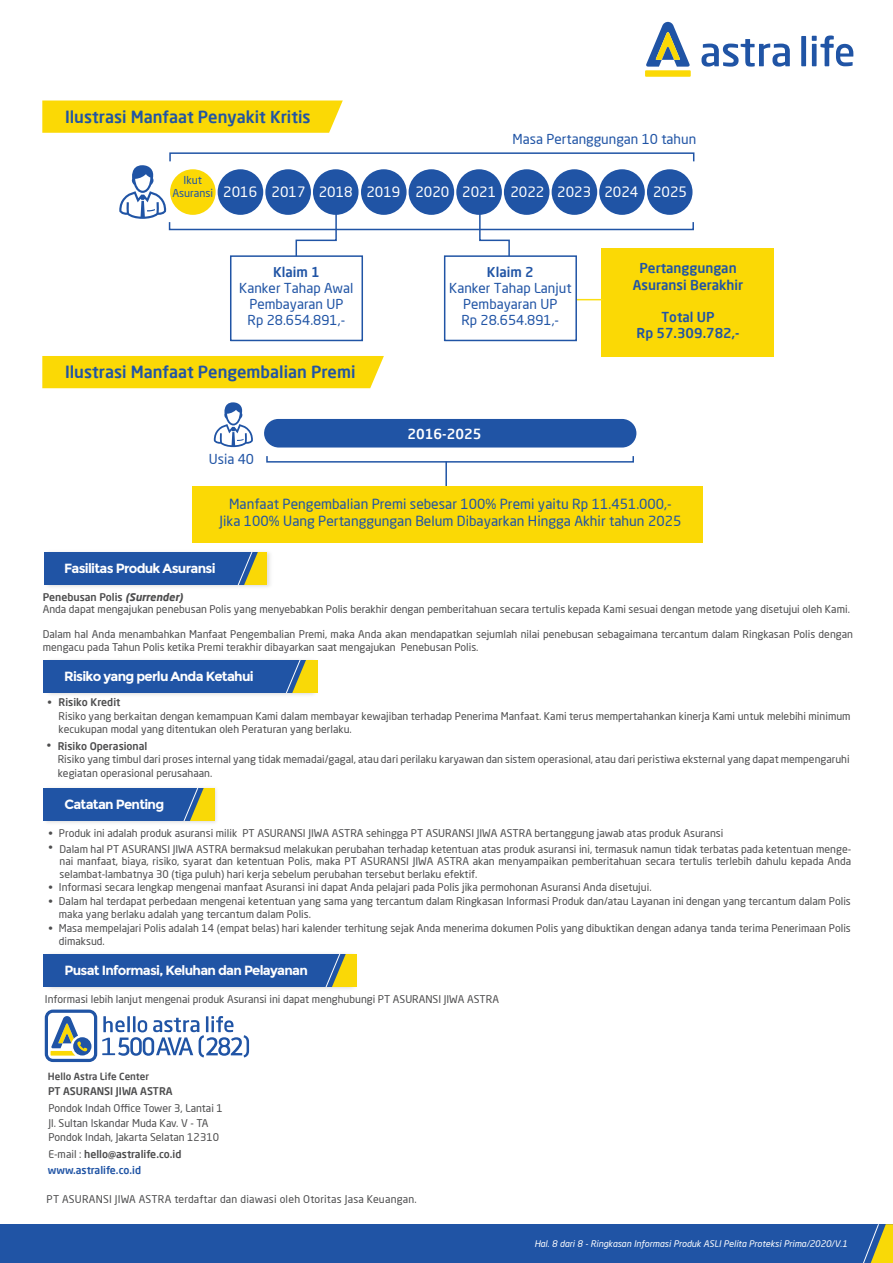
<style>
.page{position:relative;width:893px;height:1263px;background:#fff}
.page>*{position:absolute;margin:0;border:0;box-sizing:border-box;transform-origin:0 0}
.t1{font:500 16.5px "Neo Sans Pro";color:#2054a5}
.t2{font:14.1px "Neo Sans Pro";color:#fff}
.t3{font:13.8px/16.5px "Neo Sans Pro";color:#2054a5;text-align:center}
.t4{font:500 13.8px "Neo Sans Pro";color:#fff}
.t5{font:13.5px/16.2px "Neo Sans Pro";color:#2054a5;text-align:center}
.t6{font:500 13.5px/16.2px "Neo Sans Pro";color:#2054a5;text-align:center}
.t7{font:700 13.35px "Montserrat";letter-spacing:-.055em;color:#fff}
.t8{font:10.8px "Neo Sans Pro";color:#2054a5}
.t9{font:10.5px/13.5px "Neo Sans Pro";color:#4d4d4e}
.t10{font:500 10.5px "Neo Sans Pro";color:#4d4d4e}
.t11{font:10.5px "Neo Sans Pro";letter-spacing:.02em;color:#4d4d4e}
.t12{font:500 10.5px "Neo Sans Pro";color:#2054a5}
.t13{font:500 9.75px "Neo Sans Pro";color:#4d4d4e}
.t14{font:italic 9px "Neo Sans Pro";color:#fff}
.s1{font-size:10.8px;color:#2054a5}
.s2{font-weight:500}
.s3{font-weight:700;font-style:italic}
.s4{font-weight:400}
</style>
<div class="page">
<svg style="left:45px;top:1009px;width:204px;height:53px"></svg>
<hr style="left:445px;top:461px;width:2px;height:28px;background:#2054a5">
<svg style="left:213px;top:402px;width:40px;height:45px"></svg>
<div style="left:266px;top:455px;width:368px;height:8px;border:2px solid #2054a5"></div>
<div style="left:264px;top:419px;width:372px;height:28px;background:#2054a5"></div>
<div style="left:193px;top:486px;width:510px;height:57px;background:#fbd905"></div>
<div style="left:42px;top:356px;width:342px;height:32px;background:#fbd905"></div>
<div style="left:42px;top:101px;width:301px;height:32px;background:#fbd905"></div>
<svg style="left:119px;top:165px;width:48px;height:54px"></svg>
<div style="left:170px;top:169px;width:46px;height:46px;background:#fbd905;border-radius:50%"></div>
<div style="left:218px;top:169px;width:45px;height:46px;background:#2054a5;border-radius:50%"></div>
<div style="left:265px;top:169px;width:46px;height:46px;background:#2054a5;border-radius:50%"></div>
<div style="left:313px;top:169px;width:46px;height:46px;background:#2054a5;border-radius:50%"></div>
<div style="left:361px;top:169px;width:46px;height:46px;background:#2054a5;border-radius:50%"></div>
<div style="left:409px;top:169px;width:45px;height:46px;background:#2054a5;border-radius:50%"></div>
<div style="left:456px;top:169px;width:46px;height:46px;background:#2054a5;border-radius:50%"></div>
<div style="left:504px;top:169px;width:45px;height:46px;background:#2054a5;border-radius:50%"></div>
<div style="left:552px;top:169px;width:45px;height:46px;background:#2054a5;border-radius:50%"></div>
<div style="left:599px;top:169px;width:46px;height:46px;background:#2054a5;border-radius:50%"></div>
<div style="left:647px;top:169px;width:45px;height:46px;background:#2054a5;border-radius:50%"></div>
<div style="left:169px;top:221px;width:525px;height:9px;border:2px solid #2054a5"></div>
<div style="left:169px;top:152px;width:525px;height:10px;border:2px solid #2054a5"></div>
<div style="left:601px;top:248px;width:173px;height:109px;background:#fbd905"></div>
<svg style="left:229px;top:207px;width:135px;height:135px"></svg>
<svg style="left:443px;top:207px;width:160px;height:135px"></svg>
<div style="left:0;top:1224px;width:893px;height:39px;background:#2054a5"></div>
<svg style="left:863px;top:1224px;width:30px;height:39px"></svg>
<div style="left:645px;top:70px;width:46px;height:7px;background:#fbd905"></div>
<svg style="left:646px;top:22px;width:44px;height:45px"></svg>
<svg style="left:701px;top:39px;width:89px;height:28px"></svg>
<svg style="left:801px;top:36px;width:5px;height:30px"></svg>
<svg style="left:812px;top:35px;width:41px;height:31px"></svg>
<img style="left:45px;top:552px;width:225px;height:35px">
<div style="left:44px;top:552px;width:222px;height:32px;background:#2054a5"></div>
<svg style="left:238px;top:552px;width:28px;height:32px"></svg>
<img style="left:49px;top:660px;width:269px;height:35px">
<div style="left:43px;top:660px;width:272px;height:33px;background:#2054a5"></div>
<svg style="left:286px;top:660px;width:31px;height:33px"></svg>
<img style="left:44px;top:789px;width:172px;height:34px">
<div style="left:44px;top:788px;width:171px;height:32px;background:#2054a5"></div>
<svg style="left:184px;top:788px;width:31px;height:32px"></svg>
<div style="left:44px;top:954px;width:312px;height:33px;background:#2054a5"></div>
<svg style="left:325px;top:954px;width:32px;height:33px"></svg>
<h1 class="t1" style="left:65px;top:106px;width:247px">Ilustrasi Manfaat Penyakit Kritis</h1>
<p class="t5" style="left:513px;top:131px;width:185px">Masa Pertanggungan 10 tahun</p>
<p class="t8" style="left:184px;top:173px;width:20px">Ikut</p>
<h2 class="t2" style="left:172px;top:183px;width:516px"><span class="s1">Asuransi</span> 2016 2017 2018 2019 2020 2021 2022 2023 2024 2025</h2>
<p class="t6" style="left:273px;top:263px;width:48px">Klaim 1</p>
<p class="t5" style="left:239px;top:279px;width:116px">Kanker Tahap Awal<br>Pembayaran UP<br>Rp 28.654.891,-</p>
<h1 class="t1" style="left:65px;top:361px;width:292px">Ilustrasi Manfaat Pengembalian Premi</h1>
<p class="t5" style="left:209px;top:451px;width:47px">Usia 40</p>
<p class="t6" style="left:487px;top:263px;width:48px">Klaim 2</p>
<p class="t5" style="left:449px;top:279px;width:124px">Kanker Tahap Lanjut<br>Pembayaran UP<br>Rp 28.654.891,-</p>
<h3 class="t4" style="left:408px;top:425px;width:75px">2016-2025</h3>
<p class="t6" style="left:633px;top:260px;width:112px">Pertanggungan<br>Asuransi Berakhir</p>
<p class="t6" style="left:637px;top:309px;width:104px">Total UP<br>Rp 57.309.782,-</p>
<h3 class="t3" style="left:220px;top:496px;width:463px">Manfaat Pengembalian Premi sebesar 100% Premi yaitu Rp 11.451.000,-<br>Jika 100% Uang Pertanggungan Belum Dibayarkan Hingga Akhir tahun 2025</h3>
<p class="t7" style="left:64px;top:560px;width:153px">Fasilitas Produk Asuransi</p>
<p class="t9" style="left:43px;top:590px;width:809px;line-height:12.6px"><span class="s2">Penebusan Polis</span> <span class="s3">(Surrender)<br></span>Anda dapat mengajukan penebusan Polis yang menyebabkan Polis berakhir dengan pemberitahuan secara tertulis kepada Kami sesuai dengan metode yang disetujui oleh Kami.</p>
<p class="t9" style="left:43px;top:628px;width:812px;line-height:12.6px">Dalam hal Anda menambahkan Manfaat Pengembalian Premi, maka Anda akan mendapatkan sejumlah nilai penebusan sebagaimana tercantum dalam Ringkasan Polis dengan mengacu pada Tahun Polis ketika Premi terakhir dibayarkan saat mengajukan Penebusan Polis.</p>
<p class="t7" style="left:64px;top:668px;width:191px">Risiko yang perlu Anda Ketahui</p>
<p class="t10" style="left:59px;top:696px;width:63px">Risiko Kredit</p>
<p class="t9" style="left:59px;top:709px;width:794px">Risiko yang berkaitan dengan kemampuan Kami dalam membayar kewajiban terhadap Penerima Manfaat. Kami terus mempertahankan kinerja Kami untuk melebihi minimum kecukupan modal yang ditentukan oleh Peraturan yang berlaku.</p>
<p class="t9" style="left:48px;top:695px;width:6px">•</p>
<p class="t10" style="left:58px;top:739px;width:91px">Risiko Operasional</p>
<p class="t9" style="left:58px;top:752px;width:793px">Risiko yang timbul dari proses internal yang tidak memadai/gagal, atau dari perilaku karyawan dan sistem operasional, atau dari peristiwa eksternal yang dapat mempengaruhi kegiatan operasional perusahaan.</p>
<p class="t9" style="left:47px;top:739px;width:6px">•</p>
<p class="t7" style="left:64px;top:796px;width:101px">Catatan Penting</p>
<p class="t9" style="left:59px;top:826px;width:666px">Produk ini adalah produk asuransi milik PT ASURANSI JIWA ASTRA sehingga PT ASURANSI JIWA ASTRA bertanggung jawab atas produk Asuransi</p>
<p class="t9" style="left:48px;top:827px;width:6px">• •</p>
<p class="t9" style="left:48px;top:881px;width:6px">• •</p>
<p class="t9" style="left:48px;top:921px;width:6px">•</p>
<p class="t9" style="left:60px;top:842px;width:793px;line-height:12.6px;text-align:justify">Dalam hal PT ASURANSI JIWA ASTRA bermaksud melakukan perubahan terhadap ketentuan atas produk asuransi ini, termasuk namun tidak terbatas pada ketentuan menge&shy;nai manfaat, biaya, risiko, syarat dan ketentuan Polis, maka PT ASURANSI JIWA ASTRA akan menyampaikan pemberitahuan secara tertulis terlebih dahulu kepada Anda selambat-lambatnya 30 (tiga puluh) hari kerja sebelum perubahan tersebut berlaku efektif.</p>
<p class="t9" style="left:59px;top:881px;width:793px">Informasi secara lengkap mengenai manfaat Asuransi ini dapat Anda pelajari pada Polis jika permohonan Asuransi Anda disetujui.<br>Dalam hal terdapat perbedaan mengenai ketentuan yang sama yang tercantum dalam Ringkasan Informasi Produk dan/atau Layanan ini dengan yang tercantum dalam Polis maka yang berlaku adalah yang tercantum dalam Polis.<br>Masa mempelajari Polis adalah 14 (empat belas) hari kalender terhitung sejak Anda menerima dokumen Polis yang dibuktikan dengan adanya tanda terima Penerimaan Polis dimaksud.</p>
<p class="t7" style="left:64px;top:962px;width:245px">Pusat Informasi, Keluhan dan Pelayanan</p>
<p class="t9" style="left:45px;top:992px;width:456px">Informasi lebih lanjut mengenai produk Asuransi ini dapat menghubungi PT ASURANSI JIWA ASTRA</p>
<p class="t13" style="left:48px;top:1070px;width:103px">Hello Astra Life Center</p>
<p class="t10" style="left:48px;top:1085px;width:126px">PT ASURANSI JIWA ASTRA</p>
<p class="t9" style="left:48px;top:1100px;width:176px;line-height:14.7px">Pondok Indah Office Tower 3, Lantai 1<br>Jl. Sultan Iskandar Muda Kav. V - TA<br>Pondok Indah, Jakarta Selatan 12310</p>
<p class="t10" style="left:48px;top:1147px;width:135px"><span class="s4">E-mail :</span> hello@astralife.co.id</p>
<p class="t12" style="left:48px;top:1164px;width:95px">www.astralife.co.id</p>
<p class="t11" style="left:47px;top:1192px;width:372px">PT ASURANSI JIWA ASTRA terdaftar dan diawasi oleh Otoritas Jasa Keuangan.</p>
<p class="t14" style="left:534px;top:1238px;width:315px">Hal. 8 dari 8 - Ringkasan Informasi Produk ASLI Pelita Proteksi Prima/2020/V.1</p>
</div>
